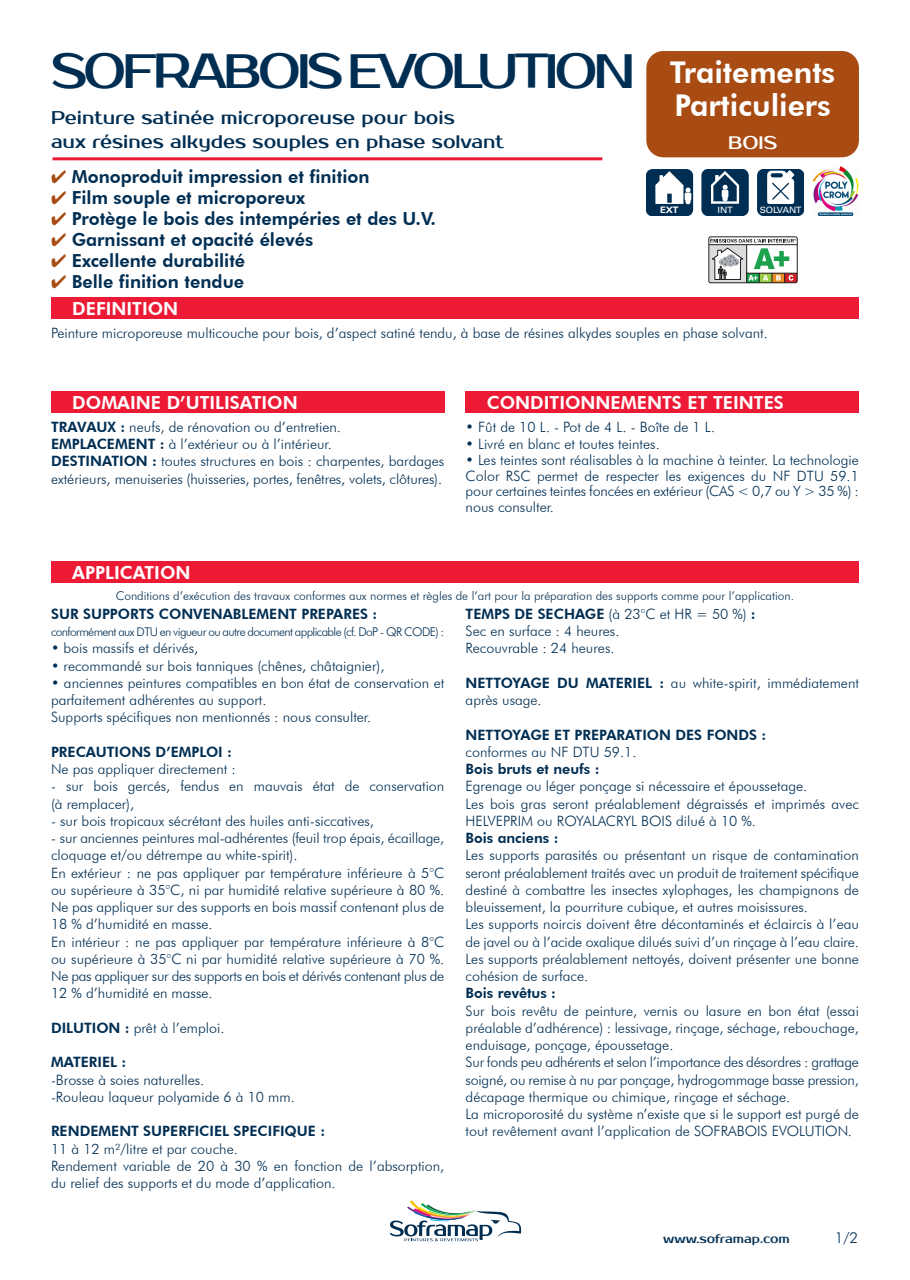
<style>
.page{position:relative;width:910px;height:1280px;background:#fff}
.page>*{position:absolute;margin:0;border:0;box-sizing:border-box;transform-origin:0 0}
.t1{font:48px "Prosto";letter-spacing:-.08em;color:#002e53}
.t2{font:800 30px "Futura BT";color:#fff}
.t3{font:800 18px "Futura BT";color:#002e53}
.t4{font:18px "Prosto";color:#002e53}
.t5{font:800 18px "Futura BT";color:#fff}
.t6{font:18px "Prosto";color:#fff}
.t7{font:300 15px "Futura BT";color:#002e53}
.t8{font:300 14.25px/17.2px "Futura BT";color:#002e53}
.t9{font:800 14.25px "Futura BT";color:#002e53}
.t10{font:300 14.25px "Futura BT";letter-spacing:-.02em;color:#002e53}
.t11{font:300 12px "Futura BT";color:#002e53}
.t12{font:300 12px "Futura BT";letter-spacing:-.05em;color:#002e53}
.t13{font:12px "Prosto";color:#002e53}
.t14{font:8.7px "Univers LT Std";letter-spacing:-.02em;color:#fff;scale:1.08 1}
.s1{color:#a84c13}
.s2{font-weight:800}
.s3{font-weight:300}
</style>
<div class="page">
<div style="left:51px;top:298px;width:808px;height:21px;background:#ed1a36"></div>
<div style="left:51px;top:561px;width:808px;height:22px;background:#ed1a36"></div>
<div style="left:51px;top:391px;width:393px;height:21px;background:#ed1a36"></div>
<div style="left:466px;top:391px;width:393px;height:21px;background:#ed1a36"></div>
<svg style="left:390px;top:1200px;width:131px;height:41px"></svg>
<hr style="left:53px;top:157px;width:549px;height:3px;background:#ed1a36">
<div style="left:646px;top:51px;width:213px;height:106px;background:#a84c13;border-radius:17px"></div>
<svg style="left:710px;top:238px;width:86px;height:43px"></svg>
<div style="left:708px;top:236px;width:90px;height:47px;border:1px solid #231f20;border-radius:2px"></div>
<div style="left:646px;top:169px;width:47px;height:47px;background:#002e53;border-radius:7px"></div>
<svg style="left:655px;top:171px;width:36px;height:33px"></svg>
<div style="left:702px;top:169px;width:46px;height:47px;background:#002e53;border-radius:7px"></div>
<svg style="left:711px;top:171px;width:28px;height:33px"></svg>
<div style="left:757px;top:169px;width:47px;height:47px;background:#002e53;border-radius:7px"></div>
<svg style="left:767px;top:170px;width:27px;height:34px"></svg>
<img style="left:812px;top:167px;width:47px;height:49px">
<p class="t1" style="left:51px;top:43px;width:586px">SOFRABOIS EVOLUTION</p>
<p class="t4" style="left:51px;top:107px;width:405px">Peinture satinée microporeuse pour bois</p>
<p class="t4" style="left:51px;top:131px;width:455px">aux résines alkydes souples en phase solvant</p>
<p class="t3" style="left:51px;top:166px;width:320px"><span class="s1">✔</span> Monoproduit impression et finition</p>
<p class="t3" style="left:51px;top:187px;width:256px"><span class="s1">✔</span> Film souple et microporeux</p>
<p class="t3" style="left:51px;top:208px;width:386px"><span class="s1">✔</span> Protège le bois des intempéries et des U.V.</p>
<p class="t3" style="left:51px;top:229px;width:264px"><span class="s1">✔</span> Garnissant et opacité élevés</p>
<p class="t3" style="left:51px;top:250px;width:196px"><span class="s1">✔</span> Excellente durabilité</p>
<p class="t3" style="left:51px;top:271px;width:195px"><span class="s1">✔</span> Belle finition tendue</p>
<p class="t5" style="left:72px;top:298px;width:108px">DEFINITION</p>
<p class="t2" style="left:670px;top:54px;width:167px">Traitements</p>
<p class="t2" style="left:674px;top:87px;width:158px">Particuliers</p>
<p class="t6" style="left:728px;top:132px;width:51px">BOIS</p>
<p class="t14" style="left:660px;top:205px;width:18px">EXT</p>
<p class="t14" style="left:717px;top:205px;width:16px">INT</p>
<p class="t14" style="left:760px;top:205px;width:40px">SOLVANT</p>
<p class="t8" style="left:51px;top:324px;width:718px">Peinture microporeuse multicouche pour bois, d’aspect satiné tendu, à base de résines alkydes souples en phase solvant.</p>
<p class="t5" style="left:72px;top:391px;width:227px">DOMAINE D’UTILISATION</p>
<p class="t5" style="left:487px;top:391px;width:299px">CONDITIONNEMENTS ET TEINTES</p>
<p class="t8" style="left:51px;top:418px;width:291px"><span class="s2">TRAVAUX :</span> neufs, de rénovation ou d’entretien.</p>
<p class="t8" style="left:51px;top:435px;width:282px"><span class="s2">EMPLACEMENT :</span> à l’extérieur ou à l’intérieur.</p>
<p class="t8" style="left:51px;top:452px;width:395px"><span class="s2">DESTINATION :</span> toutes structures en bois : charpentes, bardages extérieurs, menuiseries (huisseries, portes, fenêtres, volets, clôtures).</p>
<p class="t5" style="left:72px;top:561px;width:120px">APPLICATION</p>
<p class="t8" style="left:466px;top:418px;width:251px">• Fût de 10 L. - Pot de 4 L. - Boîte de 1 L.</p>
<p class="t8" style="left:466px;top:435px;width:196px">• Livré en blanc et toutes teintes.</p>
<p class="t8" style="left:466px;top:451px;width:395px">• Les teintes sont réalisables à la machine à teinter. La technologie</p>
<p class="t8" style="left:466px;top:467px;width:395px">Color RSC permet de respecter les exigences du NF DTU 59.1</p>
<p class="t8" style="left:466px;top:482px;width:395px">pour certaines teintes foncées en extérieur (CAS &lt; 0,7 ou Y &gt; 35 %) :</p>
<p class="t8" style="left:466px;top:498px;width:90px">nous consulter.</p>
<p class="t11" style="left:116px;top:589px;width:680px">Conditions d’exécution des travaux conformes aux normes et règles de l’art pour la préparation des supports comme pour l’application.</p>
<p class="t9" style="left:51px;top:605px;width:328px">SUR SUPPORTS CONVENABLEMENT PREPARES :</p>
<p class="t12" style="left:51px;top:625px;width:395px">conformément aux DTU en vigueur ou autre document applicable (cf. DoP - QR CODE) :</p>
<p class="t8" style="left:51px;top:640px;width:149px">• bois massifs et dérivés,</p>
<p class="t8" style="left:51px;top:657px;width:335px">• recommandé sur bois tanniques (chênes, châtaignier),</p>
<p class="t8" style="left:51px;top:674px;width:395px">• anciennes peintures compatibles en bon état de conservation et parfaitement adhérentes au support.</p>
<p class="t8" style="left:51px;top:709px;width:322px">Supports spécifiques non mentionnés : nous consulter.</p>
<p class="t9" style="left:51px;top:743px;width:182px">PRECAUTIONS D’EMPLOI :</p>
<p class="t8" style="left:51px;top:760px;width:186px">Ne pas appliquer directement :</p>
<p class="t8" style="left:51px;top:778px;width:395px">- sur bois gercés, fendus en mauvais état de conservation</p>
<p class="t8" style="left:51px;top:795px;width:85px">(à remplacer),</p>
<p class="t8" style="left:51px;top:812px;width:324px">- sur bois tropicaux sécrétant des huiles anti-siccatives,</p>
<p class="t8" style="left:51px;top:829px;width:395px">- sur anciennes peintures mal-adhérentes (feuil trop épais, écaillage, cloquage et/ou détrempe au white-spirit).</p>
<p class="t8" style="left:51px;top:864px;width:395px;text-align:justify">En extérieur : ne pas appliquer par température inférieure à 5°C ou supérieure à 35°C, ni par humidité relative supérieure à 80 %.<br>Ne pas appliquer sur des supports en bois massif contenant plus de 18 % d’humidité en masse.</p>
<p class="t8" style="left:51px;top:933px;width:395px;text-align:justify">En intérieur : ne pas appliquer par température inférieure à 8°C ou supérieure à 35°C ni par humidité relative supérieure à 70 %.<br>Ne pas appliquer sur des supports en bois et dérivés contenant plus de 12 % d’humidité en masse.</p>
<p class="t8" style="left:51px;top:1019px;width:175px"><span class="s2">DILUTION :</span> prêt à l’emploi.</p>
<p class="t9" style="left:51px;top:1054px;width:77px">MATERIEL :</p>
<p class="t8" style="left:51px;top:1071px;width:155px">-Brosse à soies naturelles.</p>
<p class="t8" style="left:51px;top:1088px;width:245px">-Rouleau laqueur polyamide 6 à 10 mm.</p>
<p class="t9" style="left:51px;top:1123px;width:276px">RENDEMENT SUPERFICIEL SPECIFIQUE :</p>
<p class="t8" style="left:51px;top:1140px;width:188px">11 à 12 m²/litre et par couche.</p>
<p class="t8" style="left:51px;top:1157px;width:395px">Rendement variable de 20 à 30 % en fonction de l’absorption, du relief des supports et du mode d’application.</p>
<p class="t9" style="left:466px;top:605px;width:292px">TEMPS DE SECHAGE <span class="s3">(à 23°C et HR = 50 %)</span> :</p>
<p class="t8" style="left:466px;top:622px;width:155px">Sec en surface : 4 heures.</p>
<p class="t8" style="left:466px;top:640px;width:150px">Recouvrable : 24 heures.</p>
<p class="t8" style="left:466px;top:674px;width:395px"><span class="s2">NETTOYAGE DU MATERIEL :</span> au white-spirit, immédiatement après usage.</p>
<p class="t9" style="left:466px;top:726px;width:302px">NETTOYAGE ET PREPARATION DES FONDS :</p>
<p class="t8" style="left:466px;top:743px;width:172px">conformes au NF DTU 59.1.</p>
<p class="t9" style="left:466px;top:760px;width:135px">Bois bruts et neufs :</p>
<p class="t8" style="left:466px;top:778px;width:343px">Egrenage ou léger ponçage si nécessaire et époussetage.</p>
<p class="t8" style="left:466px;top:795px;width:395px">Les bois gras seront préalablement dégraissés et imprimés avec<br>HELVEPRIM ou ROYALACRYL BOIS dilué à 10 %.</p>
<p class="t9" style="left:466px;top:829px;width:94px">Bois anciens :</p>
<p class="t8" style="left:466px;top:847px;width:395px">Les supports parasités ou présentant un risque de contamination seront préalablement traités avec un produit de traitement spécifique</p>
<p class="t8" style="left:466px;top:881px;width:395px">destiné à combattre les insectes xylophages, les champignons de bleuissement, la pourriture cubique, et autres moisissures.</p>
<p class="t8" style="left:466px;top:916px;width:395px">Les supports noircis doivent être décontaminés et éclaircis à l’eau de javel ou à l’acide oxalique dilués suivi d’un rinçage à l’eau claire.</p>
<p class="t8" style="left:466px;top:950px;width:395px">Les supports préalablement nettoyés, doivent présenter une bonne cohésion de surface.</p>
<p class="t9" style="left:466px;top:985px;width:92px">Bois revêtus :</p>
<p class="t8" style="left:466px;top:1002px;width:395px;text-align:justify">Sur bois revêtu de peinture, vernis ou lasure en bon état (essai préalable d’adhérence) : lessivage, rinçage, séchage, rebouchage, enduisage, ponçage, époussetage.</p>
<p class="t10" style="left:466px;top:1054px;width:395px">Sur fonds peu adhérents et selon l’importance des désordres : grattage</p>
<p class="t8" style="left:466px;top:1071px;width:395px">soigné, ou remise à nu par ponçage, hydrogommage basse pression, décapage thermique ou chimique, rinçage et séchage.</p>
<p class="t8" style="left:466px;top:1105px;width:395px">La microporosité du système n’existe que si le support est purgé de tout revêtement avant l’application de SOFRABOIS EVOLUTION.</p>
<p class="t13" style="left:663px;top:1232px;width:128px">www.soframap.com</p>
<p class="t7" style="left:835px;top:1229px;width:25px">1/2</p>
</div>
